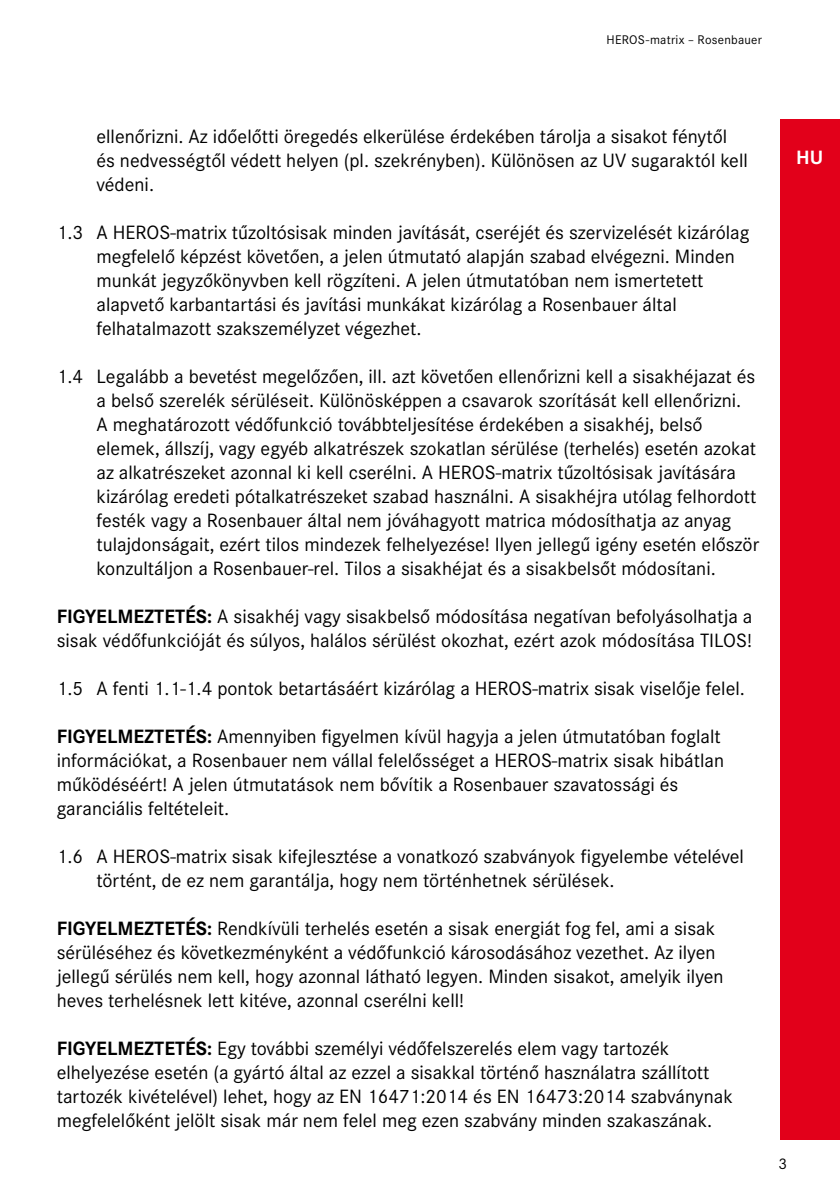
<style>
.page{position:relative;width:840px;height:1191px;background:#fff}
.page>*{position:absolute;margin:0;border:0;box-sizing:border-box;transform-origin:0 0}
.t1{font:20px/24px "Corporate S";color:#000}
.t2{font:700 20px "Corporate S";color:#fff}
.t3{font:16px "Corporate S";color:#000}
.t4{font:13px "Corporate S";letter-spacing:.02em;color:#000}
.s1{font-weight:700}
</style>
<div class="page">
<div style="left:779px;top:119px;width:60px;height:1021px;background:#e2001a"></div>
<p class="t4" style="left:606px;top:31px;width:157px">HEROS-matrix – Rosenbauer</p>
<p class="t1" style="left:96px;top:124px;width:652px">ellenőrizni. Az időelőtti öregedés elkerülése érdekében tárolja a sisakot fénytől és nedvességtől védett helyen (pl. szekrényben). Különösen az UV sugaraktól kell védeni.</p>
<p class="t1" style="left:96px;top:220px;width:654px;text-indent:-40px">1.3 A HEROS-matrix tűzoltósisak minden javítását, cseréjét és szervizelését kizárólag megfelelő képzést követően, a jelen útmutató alapján szabad elvégezni. Minden munkát jegyzőkönyvben kell rögzíteni. A jelen útmutatóban nem ismertetett alapvető karbantartási és javítási munkákat kizárólag a Rosenbauer által felhatalmazott szakszemélyzet végezhet.</p>
<p class="t1" style="left:96px;top:364px;width:664px;text-indent:-40px">1.4 Legalább a bevetést megelőzően, ill. azt követően ellenőrizni kell a sisakhéjazat és a belső szerelék sérüléseit. Különösképpen a csavarok szorítását kell ellenőrizni.<br>A meghatározott védőfunkció továbbteljesítése érdekében a sisakhéj, belső elemek, állszíj, vagy egyéb alkatrészek szokatlan sérülése (terhelés) esetén azokat az alkatrészeket azonnal ki kell cserélni. A HEROS-matrix tűzoltósisak javítására kizárólag eredeti pótalkatrészeket szabad használni. A sisakhéjra utólag felhordott festék vagy a Rosenbauer által nem jóváhagyott matrica módosíthatja az anyag tulajdonságait, ezért tilos mindezek felhelyezése! Ilyen jellegű igény esetén először konzultáljon a Rosenbauer-rel. Tilos a sisakhéjat és a sisakbelsőt módosítani.</p>
<p class="t1" style="left:57px;top:604px;width:696px"><span class="s1">FIGYELMEZTETÉS:</span> A sisakhéj vagy sisakbelső módosítása negatívan befolyásolhatja a sisak védőfunkcióját és súlyos, halálos sérülést okozhat, ezért azok módosítása TILOS!</p>
<p class="t1" style="left:57px;top:676px;width:689px">1.5 A fenti 1.1-1.4 pontok betartásáért kizárólag a HEROS-matrix sisak viselője felel.</p>
<p class="t1" style="left:57px;top:724px;width:668px"><span class="s1">FIGYELMEZTETÉS:</span> Amennyiben figyelmen kívül hagyja a jelen útmutatóban foglalt információkat, a Rosenbauer nem vállal felelősséget a HEROS-matrix sisak hibátlan működéséért! A jelen útmutatások nem bővítik a Rosenbauer szavatossági és garanciális feltételeit.</p>
<p class="t1" style="left:96px;top:844px;width:648px;text-indent:-40px">1.6 A HEROS-matrix sisak kifejlesztése a vonatkozó szabványok figyelembe vételével történt, de ez nem garantálja, hogy nem történhetnek sérülések.</p>
<p class="t1" style="left:57px;top:916px;width:668px"><span class="s1">FIGYELMEZTETÉS:</span> Rendkívüli terhelés esetén a sisak energiát fog fel, ami a sisak sérüléséhez és következményként a védőfunkció károsodásához vezethet. Az ilyen jellegű sérülés nem kell, hogy azonnal látható legyen. Minden sisakot, amelyik ilyen heves terhelésnek lett kitéve, azonnal cserélni kell!</p>
<p class="t1" style="left:57px;top:1036px;width:677px"><span class="s1">FIGYELMEZTETÉS:</span> Egy további személyi védőfelszerelés elem vagy tartozék elhelyezése esetén (a gyártó által az ezzel a sisakkal történő használatra szállított tartozék kivételével) lehet, hogy az EN 16471:2014 és EN 16473:2014 szabványnak megfelelőként jelölt sisak már nem felel meg ezen szabvány minden szakaszának.</p>
<p class="t2" style="left:795px;top:144px;width:29px">HU</p>
<p class="t3" style="left:778px;top:1153px;width:10px">3</p>
</div>
